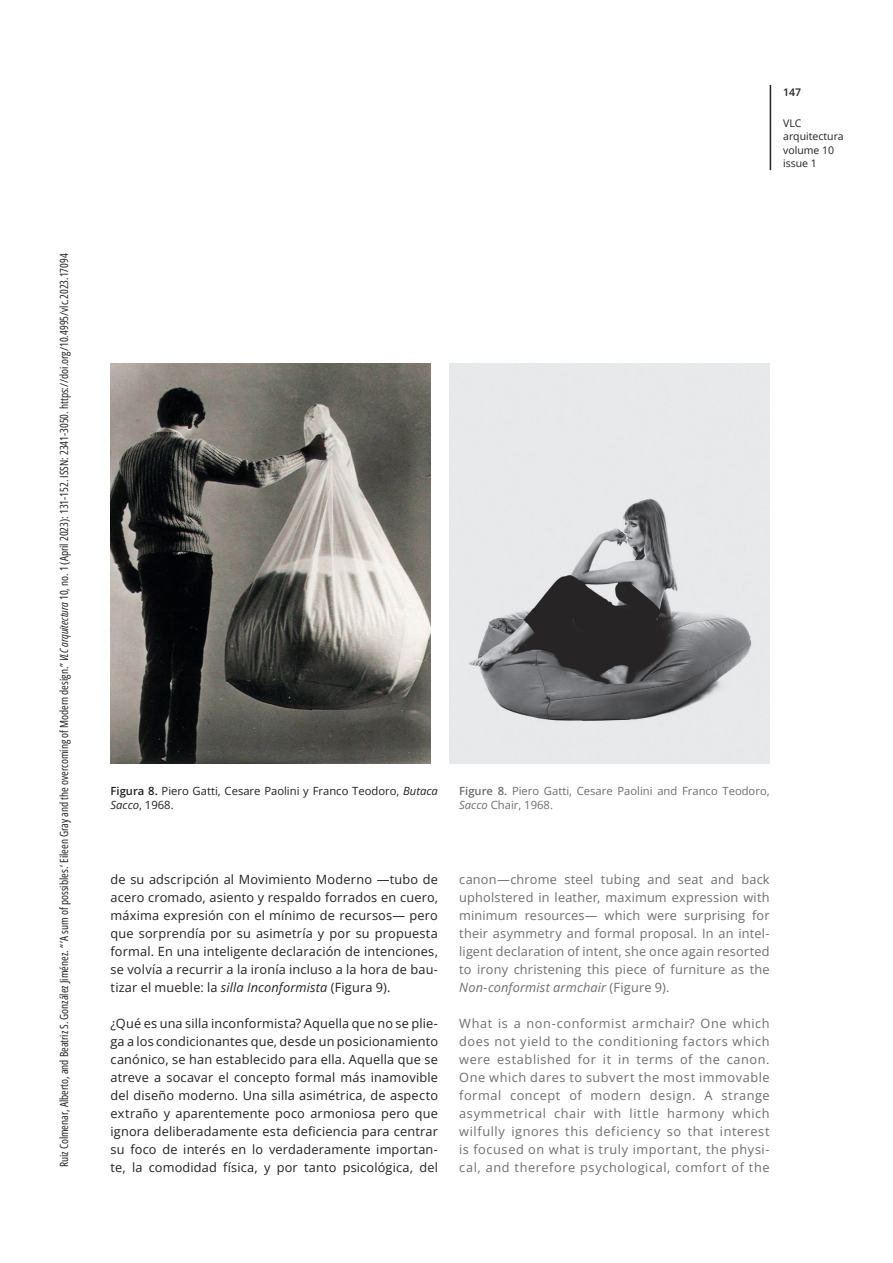
<style>
.page{position:relative;width:893px;height:1263px;background:#fff}
.page>*{position:absolute;margin:0;border:0;box-sizing:border-box;transform-origin:0 0}
.VLC_ARQ-TEXTO_GRAL_E{font:12.75px/18px "Open Sans";letter-spacing:.015em;color:#231f20;text-align:justify}
.VLC_ARQ-TEXTO_GRAL_U{font:12.75px/18px "Open Sans";letter-spacing:.035em;color:#6c6d70;text-align:justify}
.t1{font:11.25px "Open Sans Condensed";color:#231f20}
.VLC_ARQ-PIE_FOTO_uk{font:11.25px/13.5px "Open Sans";color:#6c6d70}
.VLC_ARQ-PIE_FOTO_ES{font:11.25px/13.5px "Open Sans";color:#231f20}
.t2{font:10.5px/13.5px "Open Sans";color:#231f20}
.t3{font:600 10.5px "Open Sans";color:#231f20}
.s1{font-style:italic}
.s2{font-weight:600}
</style>
<div class="page">
<hr style="left:770px;top:85px;width:1px;height:85px;background:#231f20">
<img style="left:450px;top:364px;width:320px;height:400px">
<img style="left:111px;top:364px;width:319px;height:400px">
<p class="t1" style="left:56px;top:1167px;width:915px;rotate:-90deg">Ruiz Colmenar, Alberto, and Beatriz S. González Jiménez. “ ’A sum of possibles.’ Eileen Gray and the overcoming of Modern design.” <span class="s1">VLC arquitectura</span> 10, no. 1 (April 2023): 131-152. ISSN: 2341-3050. https://doi.org/10.4995/vlc.2023.17094</p>
<p class="t3" style="left:783px;top:85px;width:20px">147</p>
<p class="t2" style="left:783px;top:116px;width:62px">VLC arquitectura volume 10 issue 1</p>
<p class="VLC_ARQ-PIE_FOTO_ES" style="left:111px;top:784px;width:329px"><span class="s2">Figura 8.</span> Piero Gatti, Cesare Paolini y Franco Teodoro, <span class="s1">Butaca<br>Sacco</span>, 1968.</p>
<p class="VLC_ARQ-PIE_FOTO_uk" style="left:459px;top:784px;width:312px"><span class="s2">Figure 8.</span> Piero Gatti, Cesare Paolini and Franco Teodoro,<br><span class="s1">Sacco</span> Chair, 1968.</p>
<p class="VLC_ARQ-TEXTO_GRAL_E" style="left:111px;top:869px;width:329px">de su adscripción al Movimiento Moderno —tubo de acero cromado, asiento y respaldo forrados en cuero, máxima expresión con el mínimo de recursos— pero que sorprendía por su asimetría y por su propuesta formal. En una inteligente declaración de intenciones, se volvía a recurrir a la ironía incluso a la hora de bau&shy;tizar el mueble: la <span class="s1">silla Inconformista</span> (Figura 9).</p>
<p class="VLC_ARQ-TEXTO_GRAL_E" style="left:111px;top:1013px;width:329px">¿Qué es una silla inconformista? Aquella que no se plie&shy;ga a los condicionantes que, desde un posicionamiento canónico, se han establecido para ella. Aquella que se atreve a socavar el concepto formal más inamovible del diseño moderno. Una silla asimétrica, de aspecto extraño y aparentemente poco armoniosa pero que ignora deliberadamente esta deficiencia para centrar su foco de interés en lo verdaderamente importan&shy;te, la comodidad física, y por tanto psicológica, del</p>
<p class="VLC_ARQ-TEXTO_GRAL_U" style="left:459px;top:869px;width:312px">canon—chrome steel tubing and seat and back upholstered in leather, maximum expression with minimum resources— which were surprising for their asymmetry and formal proposal. In an intel&shy;ligent declaration of intent, she once again resorted to irony christening this piece of furniture as the <span class="s1">Non-conformist armchair</span> (Figure 9).</p>
<p class="VLC_ARQ-TEXTO_GRAL_U" style="left:459px;top:1013px;width:312px">What is a non-conformist armchair? One which does not yield to the conditioning factors which were established for it in terms of the canon.<br>One which dares to subvert the most immovable formal concept of modern design. A strange asymmetrical chair with little harmony which wilfully ignores this deficiency so that interest is focused on what is truly important, the physi&shy;cal, and therefore psychological, comfort of the</p>
</div>
